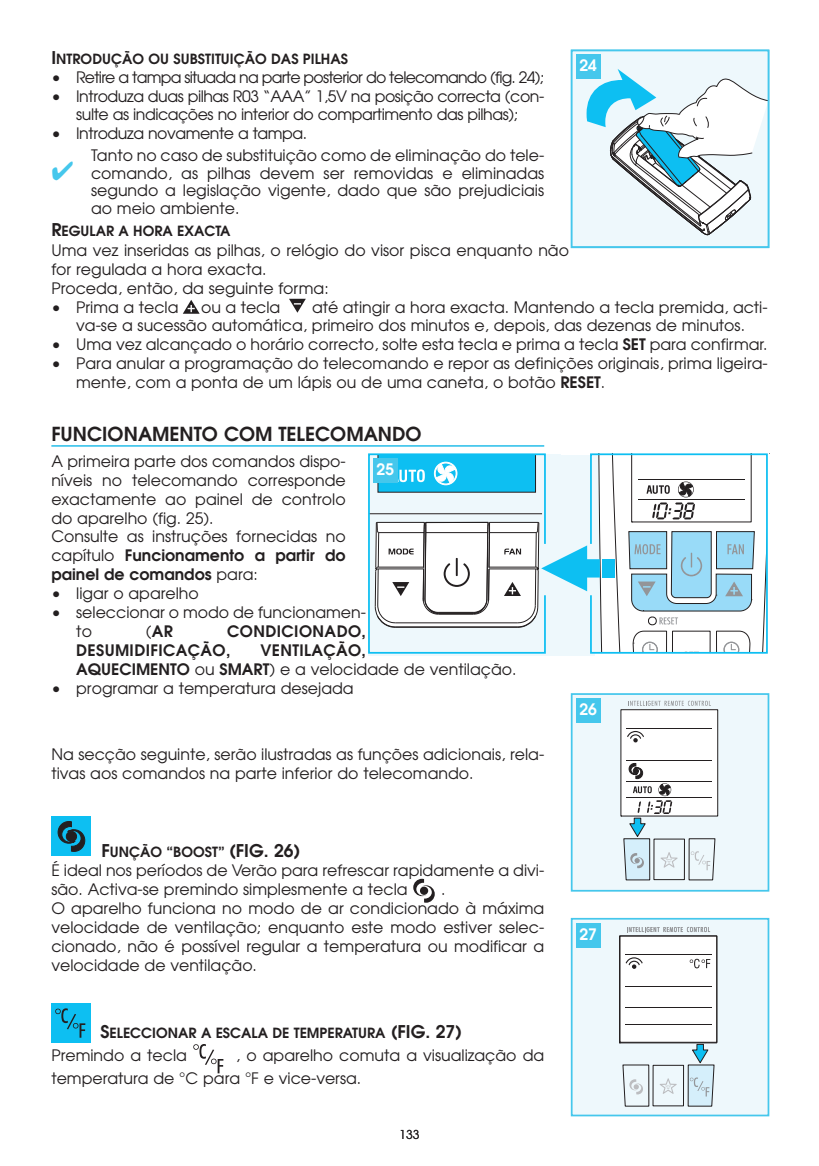
<style>
.page{position:relative;width:819px;height:1166px;background:#fff}
.page>*{position:absolute;margin:0;border:0;box-sizing:border-box;transform-origin:0 0}
.t1{font:600 19.25px "Avant Garde";color:#231f20}
.t2{font:15.75px/18.9px "Avant Garde";color:#231f20}
.t3{font:15.75px/17.5px "Avant Garde";letter-spacing:-.03em;color:#231f20;text-align:center}
.t4{font:15.75px "Avant Garde";letter-spacing:-.05em;color:#231f20}
.t5{font:600 15.75px/18.9px "Avant Garde";letter-spacing:.02em;color:#231f20}
.t6{font:600 15.75px "Avant Garde";color:#fff}
.t7{font:600 14px "Avant Garde";color:#231f20}
.t8{font:12.25px "Avant Garde";color:#231f20}
.s1{font-size:17.5px}
.s2{font-weight:600}
.s3{font-weight:400}
</style>
<div class="page">
<hr style="left:51px;top:445px;width:493px;height:2px;background:#45c7ec">
<div style="left:572px;top:51px;width:195px;height:195px;background:#eef8fc"></div>
<svg style="left:586px;top:69px;width:180px;height:166px"></svg>
<div style="left:570px;top:50px;width:199px;height:198px;border:2px solid #45c7ec"></div>
<div style="left:575px;top:55px;width:25px;height:24px;background:#45c7ec"></div>
<svg style="left:183px;top:300px;width:17px;height:14px"></svg>
<svg style="left:289px;top:299px;width:17px;height:14px"></svg>
<svg style="left:368px;top:454px;width:400px;height:202px"></svg>
<div style="left:373px;top:458px;width:25px;height:25px;background:#45c7ec"></div>
<svg style="left:413px;top:879px;width:22px;height:24px"></svg>
<div style="left:420px;top:886px;width:8px;height:9px;background:#231f20;border-radius:50%"></div>
<div style="left:51px;top:816px;width:40px;height:40px;background:#0dbff2"></div>
<svg style="left:58px;top:821px;width:27px;height:31px"></svg>
<div style="left:66px;top:831px;width:11px;height:10px;background:#231f20;border-radius:50%"></div>
<div style="left:66px;top:831px;width:11px;height:11px;border:1px solid #231f20;border-radius:50%"></div>
<div style="left:572px;top:919px;width:195px;height:195px;background:#eef8fc"></div>
<div style="left:620px;top:936px;width:96px;height:106px;background:#fff"></div>
<svg style="left:659px;top:1078px;width:17px;height:16px"></svg>
<svg style="left:622px;top:1064px;width:27px;height:43px"></svg>
<div style="left:652px;top:1065px;width:32px;height:41px;border:1px solid #231f20"></div>
<svg style="left:687px;top:1043px;width:28px;height:64px"></svg>
<svg style="left:625px;top:957px;width:17px;height:12px"></svg>
<svg style="left:689px;top:959px;width:21px;height:9px"></svg>
<hr style="left:625px;top:954px;width:86px;height:1px;background:#231f20">
<hr style="left:625px;top:986px;width:86px;height:1px;background:#231f20">
<hr style="left:625px;top:1007px;width:86px;height:1px;background:#231f20">
<hr style="left:625px;top:1024px;width:86px;height:1px;background:#231f20">
<svg style="left:627px;top:927px;width:83px;height:5px"></svg>
<div style="left:619px;top:935px;width:98px;height:108px;border:1px solid #231f20"></div>
<div style="left:570px;top:918px;width:199px;height:198px;border:2px solid #45c7ec"></div>
<div style="left:575px;top:923px;width:25px;height:24px;background:#45c7ec"></div>
<div style="left:572px;top:695px;width:195px;height:195px;background:#eef8fc"></div>
<div style="left:621px;top:710px;width:96px;height:106px;background:#fff"></div>
<div style="left:620px;top:709px;width:98px;height:107px;border:1px solid #231f20"></div>
<svg style="left:627px;top:731px;width:17px;height:11px"></svg>
<hr style="left:626px;top:728px;width:86px;height:1px;background:#231f20">
<hr style="left:626px;top:760px;width:86px;height:1px;background:#231f20">
<hr style="left:626px;top:781px;width:86px;height:1px;background:#231f20">
<hr style="left:626px;top:797px;width:86px;height:1px;background:#231f20">
<svg style="left:628px;top:701px;width:83px;height:5px"></svg>
<svg style="left:688px;top:838px;width:27px;height:43px"></svg>
<svg style="left:621px;top:763px;width:56px;height:118px"></svg>
<div style="left:570px;top:693px;width:199px;height:198px;border:2px solid #45c7ec"></div>
<div style="left:575px;top:698px;width:25px;height:25px;background:#45c7ec"></div>
<div style="left:51px;top:1003px;width:40px;height:40px;background:#0dbff2"></div>
<svg style="left:55px;top:1008px;width:30px;height:30px"></svg>
<svg style="left:193px;top:1044px;width:30px;height:29px"></svg>
<p class="t7" style="left:51px;top:54px;width:298px"><span class="s1">I</span>NTRODUÇÃO OU SUBSTITUIÇÃO DAS PILHAS</p>
<p class="t4" style="left:51px;top:72px;width:494px">• Retire a tampa situada na parte posterior do telecomando (fig. 24);</p>
<p class="t3" style="left:51px;top:89px;width:494px">• Introduza duas pilhas R03 “AAA” 1,5V na posição correcta (con&shy;sulte as indicações no interior do compartimento das pilhas);</p>
<p class="t2" style="left:91px;top:123px;width:454px;line-height:22.4px;text-indent:-40px">• Introduza novamente a tampa.<br>Tanto no caso de substituição como de eliminação do tele-</p>
<p class="t2" style="left:91px;top:166px;width:454px;line-height:17.5px;text-align:justify">comando, as pilhas devem ser removidas e eliminadas segundo a legislação vigente, dado que são prejudiciais ao meio ambiente.</p>
<p class="t6" style="left:579px;top:60px;width:19px">24</p>
<p class="t7" style="left:51px;top:226px;width:181px"><span class="s1">R</span>EGULAR A HORA EXACTA</p>
<p class="t2" style="left:51px;top:242px;width:519px">Uma vez inseridas as pilhas, o relógio do visor pisca enquanto não for regulada a hora exacta.<br>Proceda, então, da seguinte forma:</p>
<p class="t2" style="left:51px;top:299px;width:128px">• Prima a tecla</p>
<p class="t2" style="left:201px;top:299px;width:81px">ou a tecla</p>
<p class="t2" style="left:76px;top:299px;width:693px;text-indent:236px">até atingir a hora exacta. Mantendo a tecla premida, acti&shy;va-se a sucessão automática, primeiro dos minutos e, depois, das dezenas de minutos.</p>
<p class="t2" style="left:51px;top:336px;width:717px">• Uma vez alcançado o horário correcto, solte esta tecla e prima a tecla <span class="s2">SET</span> para confirmar.</p>
<p class="t2" style="left:76px;top:355px;width:693px;text-indent:-25px">• Para anular a programação do telecomando e repor as definições originais, prima ligeira&shy;mente, com a ponta de um lápis ou de uma caneta, o botão <span class="s2">RESET</span>.</p>
<p class="t1" style="left:51px;top:427px;width:372px">FUNCIONAMENTO COM TELECOMANDO</p>
<p class="t2" style="left:51px;top:453px;width:296px">A primeira parte dos comandos dispo&shy;níveis no telecomando corresponde exactamente ao painel de controlo do aparelho (fig. 25).<br>Consulte as instruções fornecidas no capítulo <span class="s2">Funcionamento a partir do painel de comandos</span> para:</p>
<p class="t2" style="left:51px;top:585px;width:149px">• ligar o aparelho</p>
<p class="t2" style="left:76px;top:604px;width:291px;text-indent:-25px">• seleccionar o modo de funcionamen&shy;to</p>
<p class="t6" style="left:376px;top:463px;width:19px">25</p>
<p class="t5" style="left:76px;top:623px;width:291px;text-indent:151px">CONDICIONADO,<br>DESUMIDIFICAÇÃO,</p>
<p class="t5" style="left:146px;top:623px;width:29px"><span class="s3">(</span>AR</p>
<p class="t2" style="left:76px;top:642px;width:441px;text-indent:184px"><span class="s2">VENTILAÇÃO,<br>AQUECIMENTO</span> ou <span class="s2">SMART</span>) e a velocidade de ventilação.</p>
<p class="t2" style="left:51px;top:680px;width:304px">• programar a temperatura desejada</p>
<p class="t2" style="left:51px;top:746px;width:494px">Na secção seguinte, serão ilustradas as funções adicionais, rela&shy;tivas aos comandos na parte inferior do telecomando.</p>
<p class="t7" style="left:101px;top:846px;width:200px"><span class="s1">F</span>UNÇÃO “BOOST” <span class="s1">(FIG. 26)</span></p>
<p class="t2" style="left:51px;top:862px;width:494px">É ideal nos períodos de Verão para refrescar rapidamente a divi&shy;são. Activa-se premindo simplesmente a tecla</p>
<p class="t2" style="left:51px;top:881px;width:494px;text-indent:390px">.<br>O aparelho funciona no modo de ar condicionado à máxima velocidade de ventilação; enquanto este modo estiver selec&shy;cionado, não é possível regular a temperatura ou modificar a velocidade de ventilação.</p>
<p class="t7" style="left:100px;top:1028px;width:363px"><span class="s1">S</span>ELECCIONAR A ESCALA DE TEMPERATURA <span class="s1">(FIG. 27)</span></p>
<p class="t2" style="left:51px;top:1047px;width:137px">Premindo a tecla</p>
<p class="t2" style="left:51px;top:1045px;width:494px;line-height:22.8px;text-indent:184px">, o aparelho comuta a visualização da temperatura de °C para °F e vice-versa.</p>
<p class="t8" style="left:399px;top:1130px;width:22px">133</p>
<p class="t6" style="left:579px;top:703px;width:19px">26</p>
<p class="t6" style="left:579px;top:928px;width:19px">27</p>
</div>
